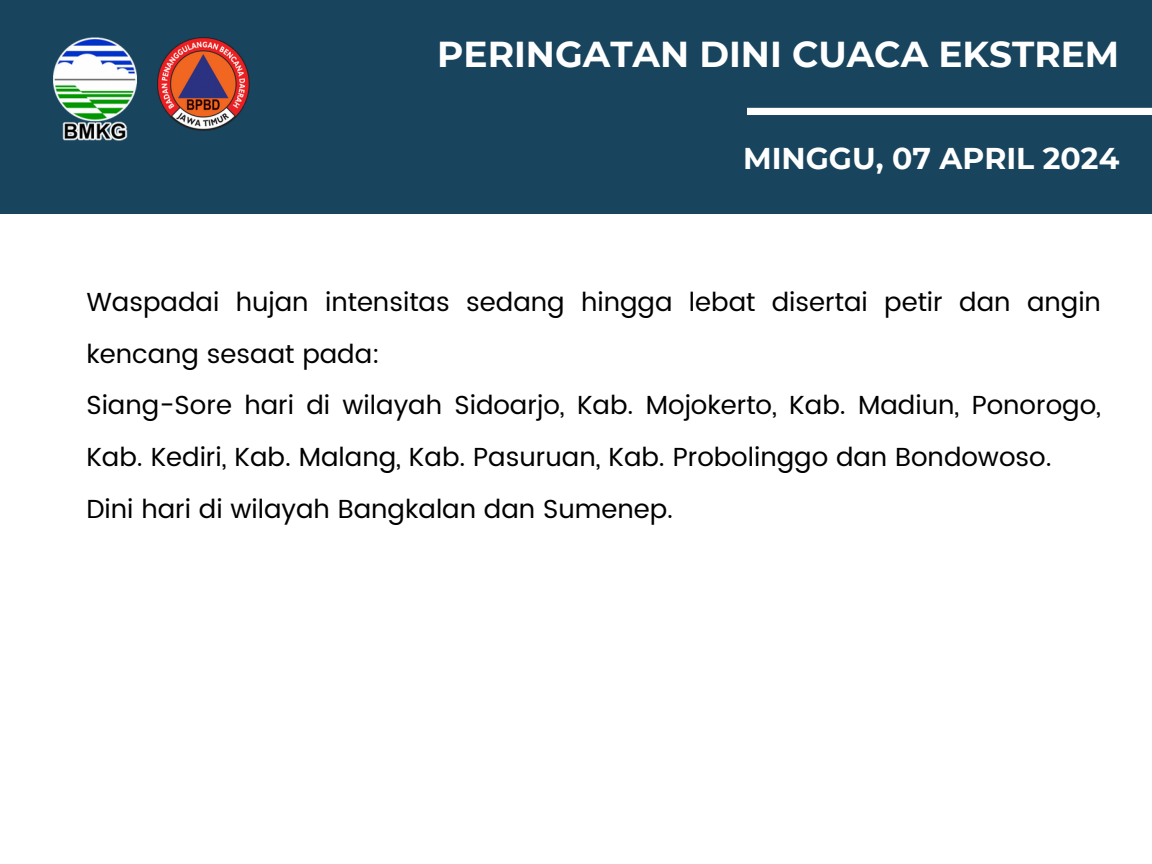
<style>
.page{position:relative;width:1152px;height:864px;background:#fff}
.page>*{position:absolute;margin:0;border:0;box-sizing:border-box;transform-origin:0 0}
.t1{font:700 36px "Montserrat";color:#fff}
.t2{font:700 30px "Montserrat";color:#fff}
.t3{font:26.1px/51.8px "Poppins";color:#000}
</style>
<div class="page">
<div style="left:0;top:0;width:1152px;height:213px;background:#18445d"></div>
<div style="left:747px;top:108px;width:405px;height:7px;background:#fff"></div>
<img style="left:53px;top:37px;width:83px;height:104px">
<img style="left:157px;top:38px;width:92px;height:92px">
<p class="t1" style="left:437px;top:32px;width:684px">PERINGATAN DINI CUACA EKSTREM</p>
<p class="t2" style="left:743px;top:140px;width:378px">MINGGU, 07 APRIL 2024</p>
<h1 class="t3" style="left:86px;top:276px;width:1016px">Waspadai hujan intensitas sedang hingga lebat disertai petir dan angin kencang sesaat pada:</h1>
<h2 class="t3" style="left:86px;top:379px;width:1016px">Siang-Sore hari di wilayah Sidoarjo, Kab. Mojokerto, Kab. Madiun, Ponorogo,<br>Kab. Kediri, Kab. Malang, Kab. Pasuruan, Kab. Probolinggo dan Bondowoso.</h2>
<p class="t3" style="left:86px;top:483px;width:588px">Dini hari di wilayah Bangkalan dan Sumenep.</p>
</div>
